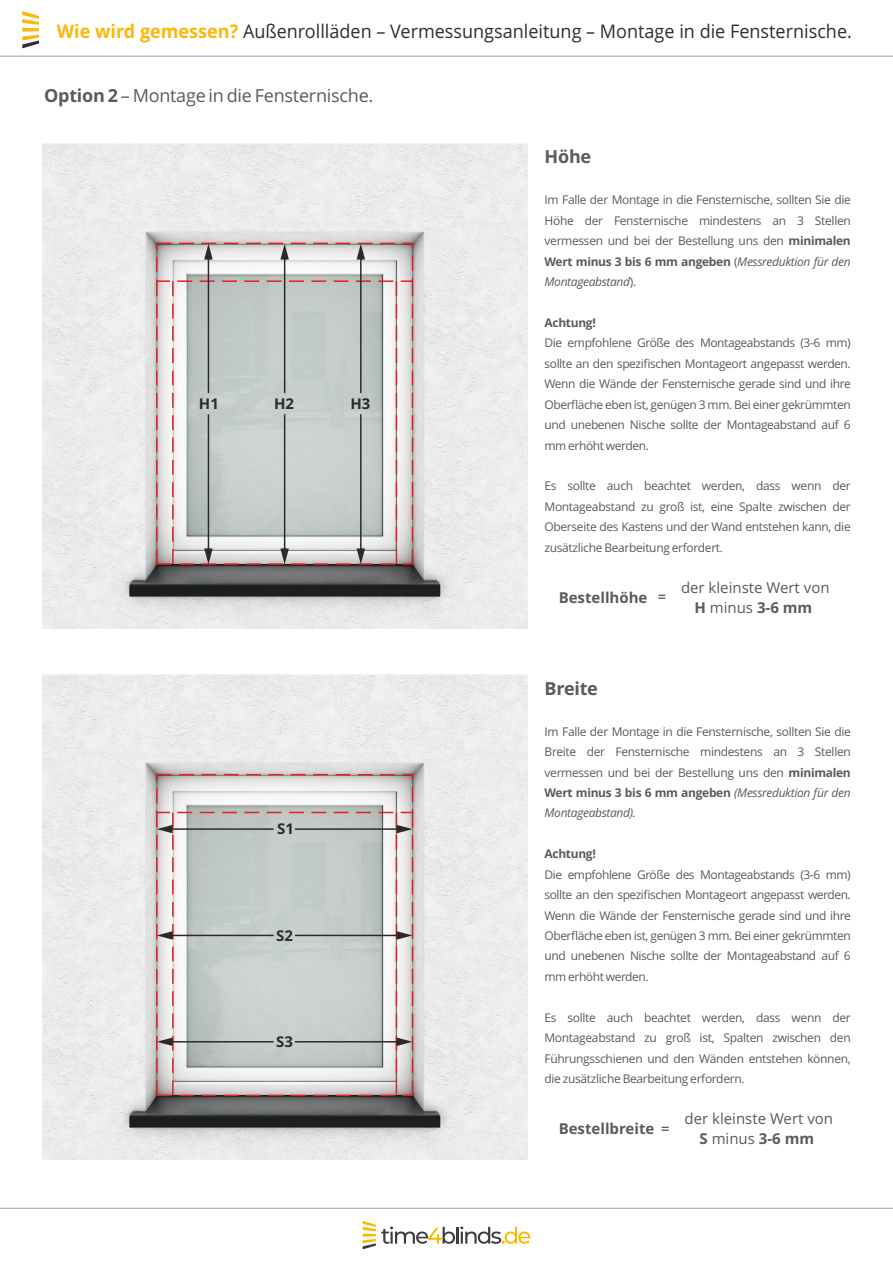
<style>
.page{position:relative;width:893px;height:1262px;background:#fff}
.page>*{position:absolute;margin:0;border:0;box-sizing:border-box;transform-origin:0 0}
.t1{font:18.75px "Open Sans";color:#2f2f2d;scale:.96 1}
.t2{font:18px "Open Sans";letter-spacing:-.015em;color:#5b5b5b}
.t3{font:700 18px "Open Sans";letter-spacing:-.015em;color:#5b5b5b}
.t4{font:15px/20.4px "Open Sans";color:#5b5b5b;text-align:center}
.t5{font:700 15px "Open Sans";color:#5b5b5b}
.t6{font:700 14.85px "Open Sans";color:#2b2a29}
.t7{font:12px/20.4px "Open Sans";letter-spacing:-.025em;color:#5b5b5b;text-align:justify}
.t8{font:700 12px "Open Sans";letter-spacing:-.025em;color:#5b5b5b}
.s1{font-weight:700;color:#fbb809}
.s2{font-weight:700}
.s3{font-style:italic}
.s4{font-weight:600;font-size:14.7px}
</style>
<div class="page">
<img style="left:43px;top:674px;width:484px;height:485px">
<img style="left:43px;top:143px;width:484px;height:485px">
<div style="left:156px;top:242px;width:257px;height:40px;border:1px dashed #e31e24"></div>
<div style="left:156px;top:774px;width:257px;height:39px;border:1px dashed #e31e24"></div>
<hr style="left:0;top:56px;width:892px;height:1px;background:#9d9e9e">
<svg style="left:22px;top:11px;width:17px;height:37px"></svg>
<hr style="left:0;top:1207px;width:892px;height:1px;background:#9d9e9e">
<svg style="left:156px;top:244px;width:257px;height:321px;background:#cacac9"></svg>
<svg style="left:156px;top:812px;width:257px;height:284px;background:#c8cac8"></svg>
<svg style="left:362px;top:1221px;width:168px;height:28px"></svg>
<h1 class="t1" style="left:57px;top:24px;width:829px"><span class="s1">Wie wird gemessen?</span> Außenrollläden – Vermessungsanleitung – Montage in die Fensternische.</h1>
<h2 class="t2" style="left:44px;top:88px;width:331px"><span class="s2">Option 2</span> – Montage in die Fensternische.</h2>
<p class="t6" style="left:199px;top:398px;width:22px">H1</p>
<p class="t6" style="left:274px;top:398px;width:22px">H2</p>
<p class="t6" style="left:350px;top:398px;width:22px">H3</p>
<p class="t6" style="left:277px;top:823px;width:18px">S1</p>
<p class="t6" style="left:276px;top:929px;width:18px">S2</p>
<p class="t6" style="left:276px;top:1035px;width:18px">S3</p>
<h2 class="t3" style="left:544px;top:150px;width:48px">Höhe</h2>
<p class="t7" style="left:544px;top:191px;width:308px">Im Falle der Montage in die Fensternische, sollten Sie die Höhe der Fensternische mindestens an 3 Stellen vermessen und bei der Bestellung uns den <span class="s2">minimalen Wert minus 3 bis 6 mm angeben</span> (<span class="s3">Messreduktion für den Montageabstand</span>).</p>
<p class="t8" style="left:544px;top:318px;width:53px">Achtung!</p>
<p class="t7" style="left:544px;top:334px;width:308px">Die empfohlene Größe des Montageabstands (3-6 mm) sollte an den spezifischen Montageort angepasst werden.<br>Wenn die Wände der Fensternische gerade sind und ihre Oberfläche eben ist, genügen 3 mm. Bei einer gekrümmten und unebenen Nische sollte der Montageabstand auf 6 mm erhöht werden.</p>
<p class="t7" style="left:544px;top:477px;width:308px">Es sollte auch beachtet werden, dass wenn der Montageabstand zu groß ist, eine Spalte zwischen der Oberseite des Kastens und der Wand entstehen kann, die zusätzliche Bearbeitung erfordert.</p>
<p class="t5" style="left:558px;top:591px;width:109px">Bestellhöhe <span class="s4">=</span></p>
<p class="t4" style="left:681px;top:578px;width:150px">der kleinste Wert von<br><span class="s2">H</span> minus <span class="s2">3-6 mm</span></p>
<h2 class="t3" style="left:544px;top:681px;width:55px">Breite</h2>
<p class="t7" style="left:544px;top:722px;width:308px">Im Falle der Montage in die Fensternische, sollten Sie die Breite der Fensternische mindestens an 3 Stellen vermessen und bei der Bestellung uns den <span class="s2">minimalen Wert minus 3 bis 6 mm angeben</span> <span class="s3">(Messreduktion für den Montageabstand).</span></p>
<p class="t8" style="left:544px;top:849px;width:53px">Achtung!</p>
<p class="t7" style="left:544px;top:865px;width:308px">Die empfohlene Größe des Montageabstands (3-6 mm) sollte an den spezifischen Montageort angepasst werden.<br>Wenn die Wände der Fensternische gerade sind und ihre Oberfläche eben ist, genügen 3 mm. Bei einer gekrümmten und unebenen Nische sollte der Montageabstand auf 6 mm erhöht werden.</p>
<p class="t7" style="left:544px;top:1008px;width:308px">Es sollte auch beachtet werden, dass wenn der Montageabstand zu groß ist, Spalten zwischen den Führungsschienen und den Wänden entstehen können, die zusätzliche Bearbeitung erfordern.</p>
<p class="t5" style="left:558px;top:1122px;width:113px">Bestellbreite <span class="s4">=</span></p>
<p class="t4" style="left:684px;top:1109px;width:150px">der kleinste Wert von<br><span class="s2">S</span> minus <span class="s2">3-6 mm</span></p>
</div>
